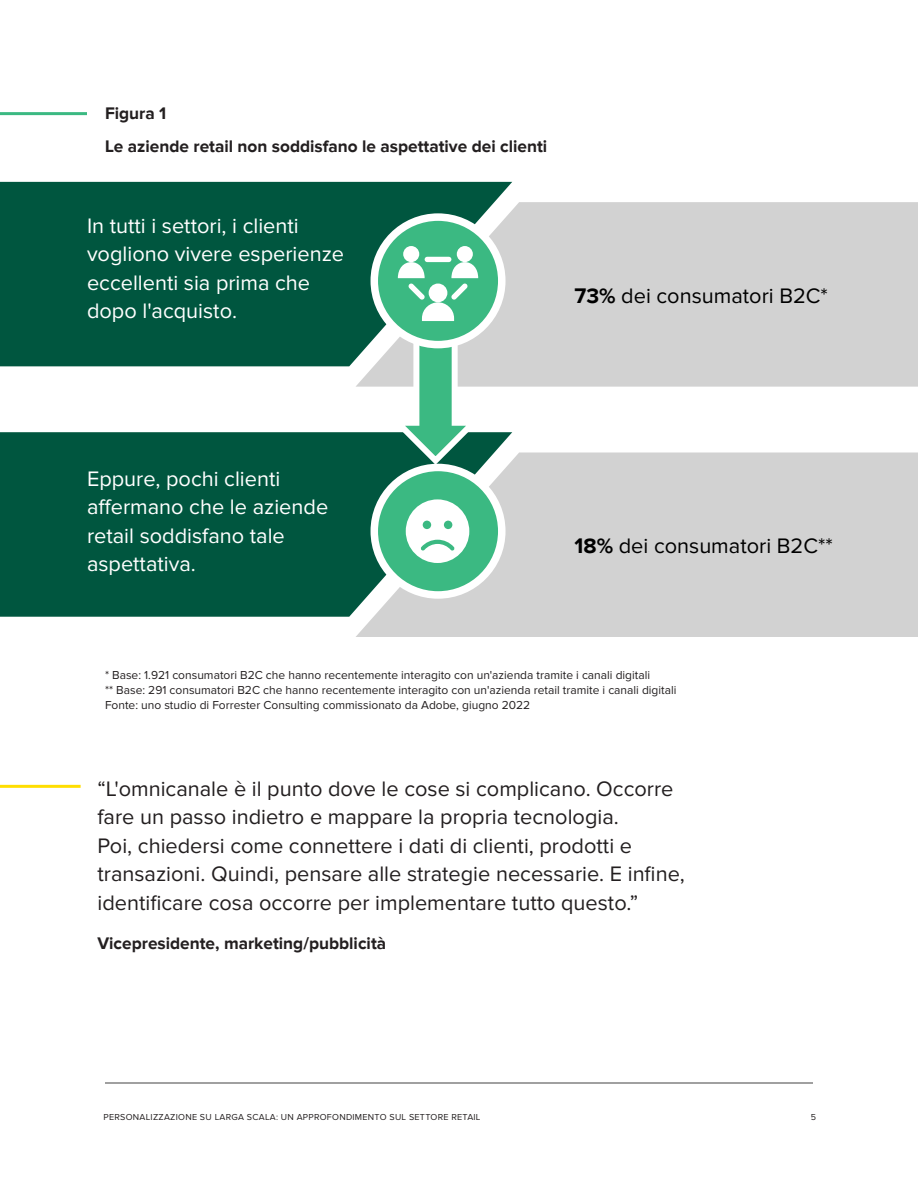
<style>
.page{position:relative;width:918px;height:1188px;background:#fff}
.page>*{position:absolute;margin:0;border:0;box-sizing:border-box;transform-origin:0 0}
.Callout{font:21.75px/28.5px "Proxima Nova";color:#231f20}
.Callout_W{font:21.75px/28.5px "Proxima Nova";color:#fff}
.Figure_Label{font:21.75px "Proxima Nova";color:#000}
.Figure_Title{font:700 17.25px "Proxima Nova";color:#231f20}
.H3__Page_Subtitle{font:700 17.25px "Proxima Nova";color:#231f20}
.Base_Source{font:12px "Proxima Nova";color:#231f20}
.t1{font:9px "Proxima Nova";letter-spacing:.03em;color:#231f20}
.s1{font-weight:700}
</style>
<div class="page">
<hr style="left:0;top:112px;width:87px;height:3px;background:#3bb982">
<div style="left:0;top:182px;width:512px;height:184px;background:#00563f"></div>
<div style="left:0;top:432px;width:512px;height:185px;background:#00563f"></div>
<svg style="left:356px;top:202px;width:562px;height:185px;background:#c6cbca"></svg>
<div style="left:356px;top:452px;width:562px;height:185px;background:#d2d2d2"></div>
<svg style="left:374px;top:217px;width:128px;height:128px;background:#58c394"></svg>
<div style="left:371px;top:213px;width:135px;height:135px;border:8px solid #fff;border-radius:50%"></div>
<div style="left:374px;top:467px;width:128px;height:128px;background:#3bb982;border-radius:50%"></div>
<div style="left:371px;top:464px;width:135px;height:135px;border:8px solid #fff;border-radius:50%"></div>
<hr style="left:0;top:785px;width:81px;height:3px;background:#ffde00">
<div style="left:457px;top:246px;width:16px;height:16px;background:#fff;border-radius:50%"></div>
<div style="left:403px;top:246px;width:16px;height:16px;background:#fff;border-radius:50%"></div>
<svg style="left:383px;top:262px;width:105px;height:207px"></svg>
<div style="left:425px;top:257px;width:26px;height:5px;background:#fff;border-radius:3px"></div>
<svg style="left:406px;top:499px;width:63px;height:64px"></svg>
<hr style="left:105px;top:1082px;width:708px;height:2px;background:#828282">
<p class="Figure_Title" style="left:105px;top:103px;width:63px">Figura 1</p>
<p class="Figure_Title" style="left:105px;top:136px;width:444px">Le aziende retail non soddisfano le aspettative dei clienti</p>
<p class="Callout_W" style="left:87px;top:212px;width:259px">In tutti i settori, i clienti vogliono vivere esperienze eccellenti sia prima che dopo l'acquisto.</p>
<p class="Figure_Label" style="left:575px;top:283px;width:255px"><span class="s1">73%</span> dei consumatori B2C*</p>
<p class="Callout_W" style="left:87px;top:465px;width:243px">Eppure, pochi clienti affermano che le aziende retail soddisfano tale aspettativa.</p>
<p class="Figure_Label" style="left:575px;top:534px;width:260px"><span class="s1">18%</span> dei consumatori B2C**</p>
<p class="Base_Source" style="left:105px;top:668px;width:547px">* Base: 1.921 consumatori B2C che hanno recentemente interagito con un'azienda tramite i canali digitali</p>
<p class="Base_Source" style="left:105px;top:683px;width:573px">** Base: 291 consumatori B2C che hanno recentemente interagito con un'azienda retail tramite i canali digitali</p>
<p class="Base_Source" style="left:105px;top:698px;width:427px">Fonte: uno studio di Forrester Consulting commissionato da Adobe, giugno 2022</p>
<p class="Callout" style="left:97px;top:775px;width:589px">“L'omnicanale è il punto dove le cose si complicano. Occorre fare un passo indietro e mappare la propria tecnologia.<br>Poi, chiedersi come connettere i dati di clienti, prodotti e transazioni. Quindi, pensare alle strategie necessarie. E infine, identificare cosa occorre per implementare tutto questo.”</p>
<p class="H3__Page_Subtitle" style="left:97px;top:933px;width:290px">Vicepresidente, marketing/pubblicità</p>
<p class="t1" style="left:104px;top:1112px;width:379px">PERSONALIZZAZIONE SU LARGA SCALA: UN APPROFONDIMENTO SUL SETTORE RETAIL</p>
<p class="t1" style="left:811px;top:1112px;width:7px">5</p>
</div>
